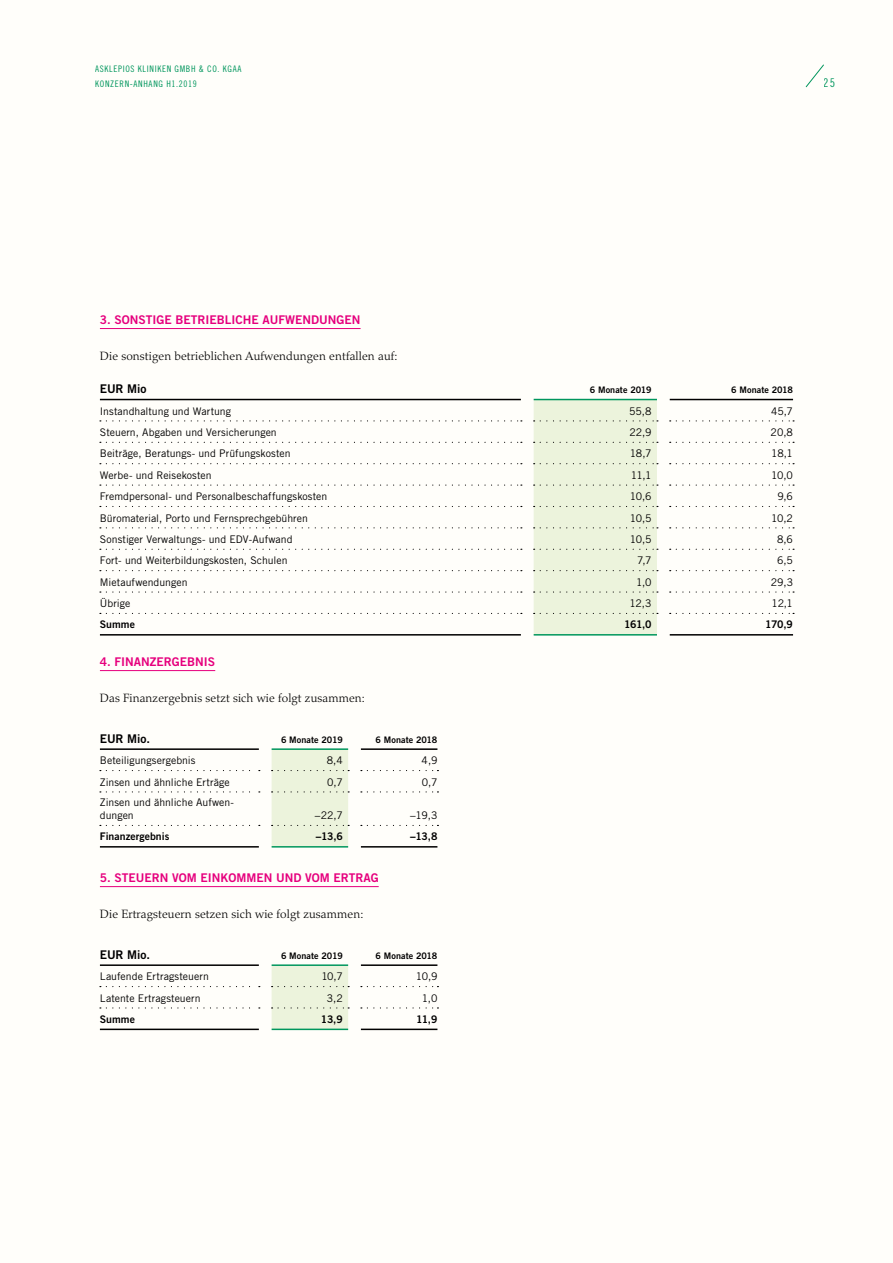
<style>
.page{position:relative;width:893px;height:1263px;background:#fffefa}
.page>*{position:absolute;margin:0;border:0;box-sizing:border-box;transform-origin:0 0}
.t1{font:300 12px "Palatino";letter-spacing:.01em;color:#000}
.t2{font:12px "Trade Gothic Bold Two";color:#e6007d}
.t3{font:12px "Trade Gothic Bold Two";letter-spacing:-.01em;color:#000}
.t4{font:12px "Trade Gothic Cond Eighteen";color:#00975f}
.t5{font:10.5px/12.6px "Trade Gothic";letter-spacing:.005em;color:#000}
.t6{font:10.5px "Trade Gothic Bold Two";color:#000}
.t7{font:9px "Trade Gothic Bold Two";letter-spacing:.01em;color:#000}
.t8{font:9px/15px "Trade Gothic Cond Eighteen";letter-spacing:.075em;color:#00975f}
</style>
<div class="page">
<svg style="left:806px;top:64px;width:18px;height:23px"></svg>
<svg style="left:100px;top:770px;width:160px;height:1px"></svg>
<hr style="left:100px;top:748px;width:159px;height:2px;background:#000">
<svg style="left:100px;top:825px;width:160px;height:1px"></svg>
<hr style="left:100px;top:846px;width:159px;height:1px;background:#000">
<hr style="left:272px;top:748px;width:76px;height:2px;background:#00975f">
<svg style="left:100px;top:791px;width:160px;height:1px"></svg>
<svg style="left:361px;top:791px;width:77px;height:1px"></svg>
<svg style="left:361px;top:770px;width:77px;height:1px"></svg>
<svg style="left:361px;top:825px;width:77px;height:1px"></svg>
<hr style="left:361px;top:846px;width:76px;height:1px;background:#000">
<div style="left:272px;top:749px;width:77px;height:98px;background:#ecf3dc"></div>
<hr style="left:361px;top:748px;width:76px;height:2px;background:#000">
<hr style="left:100px;top:964px;width:159px;height:2px;background:#000">
<svg style="left:100px;top:1007px;width:160px;height:1px"></svg>
<hr style="left:100px;top:1028px;width:159px;height:2px;background:#000">
<hr style="left:272px;top:964px;width:76px;height:2px;background:#00975f">
<hr style="left:272px;top:1028px;width:76px;height:2px;background:#00975f">
<svg style="left:100px;top:986px;width:160px;height:1px"></svg>
<svg style="left:361px;top:986px;width:77px;height:1px"></svg>
<svg style="left:361px;top:1007px;width:77px;height:1px"></svg>
<hr style="left:361px;top:1028px;width:76px;height:2px;background:#000">
<div style="left:272px;top:965px;width:77px;height:64px;background:#ecf3dc"></div>
<hr style="left:361px;top:964px;width:76px;height:2px;background:#000">
<hr style="left:100px;top:886px;width:279px;height:1px;background:#e6007d">
<hr style="left:100px;top:399px;width:421px;height:1px;background:#000">
<hr style="left:670px;top:399px;width:123px;height:1px;background:#000">
<svg style="left:100px;top:420px;width:422px;height:1px"></svg>
<svg style="left:100px;top:570px;width:422px;height:1px"></svg>
<svg style="left:100px;top:591px;width:422px;height:2px"></svg>
<svg style="left:670px;top:420px;width:124px;height:1px"></svg>
<svg style="left:670px;top:570px;width:124px;height:1px"></svg>
<svg style="left:670px;top:591px;width:124px;height:2px"></svg>
<svg style="left:100px;top:442px;width:422px;height:1px"></svg>
<svg style="left:100px;top:463px;width:422px;height:1px"></svg>
<svg style="left:100px;top:484px;width:422px;height:2px"></svg>
<svg style="left:100px;top:506px;width:422px;height:1px"></svg>
<svg style="left:100px;top:527px;width:422px;height:1px"></svg>
<svg style="left:100px;top:549px;width:422px;height:1px"></svg>
<svg style="left:100px;top:613px;width:422px;height:1px"></svg>
<svg style="left:670px;top:442px;width:124px;height:1px"></svg>
<svg style="left:670px;top:463px;width:124px;height:1px"></svg>
<svg style="left:670px;top:484px;width:124px;height:2px"></svg>
<svg style="left:670px;top:506px;width:124px;height:1px"></svg>
<svg style="left:670px;top:527px;width:124px;height:1px"></svg>
<svg style="left:670px;top:549px;width:124px;height:1px"></svg>
<div style="left:534px;top:399px;width:124px;height:235px;background:#ecf3dc"></div>
<svg style="left:670px;top:613px;width:124px;height:1px"></svg>
<hr style="left:100px;top:634px;width:421px;height:1px;background:#000">
<hr style="left:534px;top:634px;width:123px;height:1px;background:#00975f">
<hr style="left:670px;top:634px;width:123px;height:1px;background:#000">
<hr style="left:100px;top:328px;width:261px;height:1px;background:#e6007d">
<hr style="left:100px;top:670px;width:115px;height:1px;background:#e6007d">
<p class="t8" style="left:95px;top:61px;width:148px">ASKLEPIOS KLINIKEN GMBH &amp; CO. KGAA<br>KONZERN-ANHANG H1.2019</p>
<p class="t4" style="left:824px;top:76px;width:13px">25</p>
<p class="t2" style="left:100px;top:312px;width:262px">3. SONSTIGE BETRIEBLICHE AUFWENDUNGEN</p>
<p class="t1" style="left:100px;top:349px;width:299px">Die sonstigen betrieblichen Aufwendungen entfallen auf:</p>
<p class="t3" style="left:100px;top:381px;width:48px">EUR Mio</p>
<p class="t7" style="left:590px;top:384px;width:63px">6 Monate 2019</p>
<p class="t7" style="left:731px;top:384px;width:63px">6 Monate 2018</p>
<p class="t5" style="left:100px;top:404px;width:133px">Instandhaltung und Wartung</p>
<p class="t5" style="left:629px;top:404px;width:24px">55,8</p>
<p class="t5" style="left:771px;top:404px;width:24px">45,7</p>
<p class="t5" style="left:100px;top:426px;width:178px">Steuern, Abgaben und Versicherungen</p>
<p class="t5" style="left:629px;top:426px;width:24px">22,9</p>
<p class="t5" style="left:770px;top:426px;width:24px">20,8</p>
<p class="t5" style="left:100px;top:447px;width:192px">Beiträge, Beratungs- und Prüfungskosten</p>
<p class="t5" style="left:630px;top:447px;width:23px">18,7</p>
<p class="t5" style="left:771px;top:447px;width:23px">18,1</p>
<p class="t5" style="left:100px;top:468px;width:113px">Werbe- und Reisekosten</p>
<p class="t5" style="left:631px;top:468px;width:22px">11,1</p>
<p class="t5" style="left:771px;top:468px;width:23px">10,0</p>
<p class="t5" style="left:100px;top:490px;width:229px">Fremdpersonal- und Personalbeschaffungskosten</p>
<p class="t5" style="left:630px;top:490px;width:23px">10,6</p>
<p class="t5" style="left:777px;top:490px;width:17px">9,6</p>
<p class="t5" style="left:100px;top:511px;width:209px">Büromaterial, Porto und Fernsprechgebühren</p>
<p class="t5" style="left:630px;top:511px;width:23px">10,5</p>
<p class="t5" style="left:771px;top:511px;width:23px">10,2</p>
<p class="t5" style="left:100px;top:533px;width:194px">Sonstiger Verwaltungs- und EDV-Aufwand</p>
<p class="t5" style="left:630px;top:533px;width:23px">10,5</p>
<p class="t5" style="left:777px;top:533px;width:18px">8,6</p>
<p class="t5" style="left:100px;top:554px;width:189px">Fort- und Weiterbildungskosten, Schulen</p>
<p class="t5" style="left:637px;top:554px;width:16px">7,7</p>
<p class="t5" style="left:777px;top:554px;width:17px">6,5</p>
<p class="t5" style="left:100px;top:575px;width:89px">Mietaufwendungen</p>
<p class="t5" style="left:636px;top:575px;width:17px">1,0</p>
<p class="t5" style="left:771px;top:575px;width:24px">29,3</p>
<p class="t5" style="left:100px;top:597px;width:32px">Übrige</p>
<p class="t5" style="left:629px;top:597px;width:24px">12,3</p>
<p class="t5" style="left:771px;top:597px;width:23px">12,1</p>
<p class="t6" style="left:100px;top:618px;width:37px">Summe</p>
<p class="t6" style="left:624px;top:618px;width:29px">161,0</p>
<p class="t6" style="left:765px;top:618px;width:29px">170,9</p>
<p class="t2" style="left:100px;top:654px;width:117px">4. FINANZERGEBNIS</p>
<p class="t1" style="left:100px;top:691px;width:266px">Das Finanzergebnis setzt sich wie folgt zusammen:</p>
<p class="t3" style="left:100px;top:731px;width:52px">EUR Mio.</p>
<p class="t7" style="left:281px;top:734px;width:63px">6 Monate 2019</p>
<p class="t7" style="left:376px;top:734px;width:63px">6 Monate 2018</p>
<p class="t5" style="left:100px;top:754px;width:97px">Beteiligungsergebnis</p>
<p class="t5" style="left:327px;top:754px;width:18px">8,4</p>
<p class="t5" style="left:422px;top:754px;width:17px">4,9</p>
<p class="t5" style="left:100px;top:775px;width:131px">Zinsen und ähnliche Erträge</p>
<p class="t5" style="left:327px;top:775px;width:17px">0,7</p>
<p class="t5" style="left:422px;top:775px;width:17px">0,7</p>
<p class="t5" style="left:100px;top:796px;width:136px">Zinsen und ähnliche Aufwen&shy;dungen</p>
<p class="t5" style="left:315px;top:809px;width:30px">−22,7</p>
<p class="t5" style="left:410px;top:809px;width:29px">−19,3</p>
<p class="t6" style="left:100px;top:830px;width:71px">Finanzergebnis</p>
<p class="t6" style="left:315px;top:830px;width:29px">−13,6</p>
<p class="t6" style="left:410px;top:830px;width:29px">−13,8</p>
<p class="t2" style="left:100px;top:870px;width:280px">5. STEUERN VOM EINKOMMEN UND VOM ERTRAG</p>
<p class="t1" style="left:100px;top:907px;width:265px">Die Ertragsteuern setzen sich wie folgt zusammen:</p>
<p class="t3" style="left:100px;top:947px;width:52px">EUR Mio.</p>
<p class="t7" style="left:281px;top:950px;width:63px">6 Monate 2019</p>
<p class="t7" style="left:376px;top:950px;width:63px">6 Monate 2018</p>
<p class="t5" style="left:100px;top:970px;width:110px">Laufende Ertragsteuern</p>
<p class="t5" style="left:321px;top:970px;width:23px">10,7</p>
<p class="t5" style="left:416px;top:970px;width:23px">10,9</p>
<p class="t5" style="left:100px;top:991px;width:102px">Latente Ertragsteuern</p>
<p class="t5" style="left:327px;top:991px;width:18px">3,2</p>
<p class="t5" style="left:422px;top:991px;width:17px">1,0</p>
<p class="t6" style="left:100px;top:1013px;width:37px">Summe</p>
<p class="t6" style="left:321px;top:1013px;width:23px">13,9</p>
<p class="t6" style="left:416px;top:1013px;width:23px">11,9</p>
</div>
